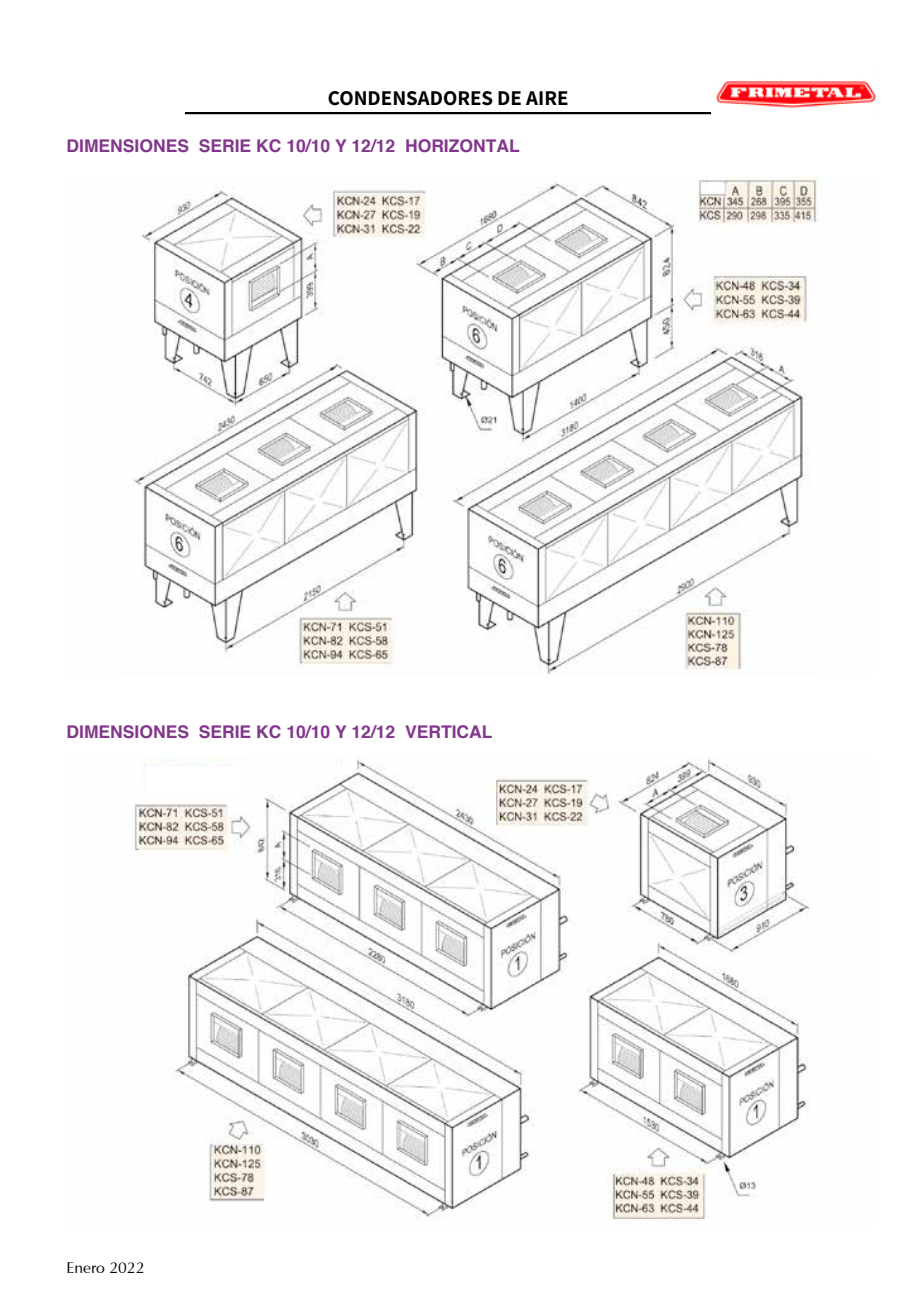
<style>
.page{position:relative;width:918px;height:1315px;background:#fff}
.page>*{position:absolute;margin:0;border:0;box-sizing:border-box;transform-origin:0 0}
.t1{font:700 21px "Assistant";color:#000}
.t2{font:700 17.5px "Helvetica";color:#82368c}
.t3{font:15.75px "Optima";color:#000}
</style>
<div class="page">
<div style="left:185px;top:112px;width:526px;height:2px;border:1px solid #000"></div>
<img style="left:716px;top:81px;width:160px;height:27px">
<img style="left:133px;top:756px;width:677px;height:463px">
<div style="left:146px;top:766px;width:97px;height:28px;background:#fff"></div>
<img style="left:133px;top:177px;width:686px;height:499px">
<p class="t1" style="left:328px;top:84px;width:242px">CONDENSADORES DE AIRE</p>
<p class="t2" style="left:66px;top:131px;width:455px">DIMENSIONES SERIE KC 10/10 Y 12/12 HORIZONTAL</p>
<p class="t2" style="left:66px;top:717px;width:427px">DIMENSIONES SERIE KC 10/10 Y 12/12 VERTICAL</p>
<p class="t3" style="left:66px;top:1260px;width:79px">Enero 2022</p>
</div>
